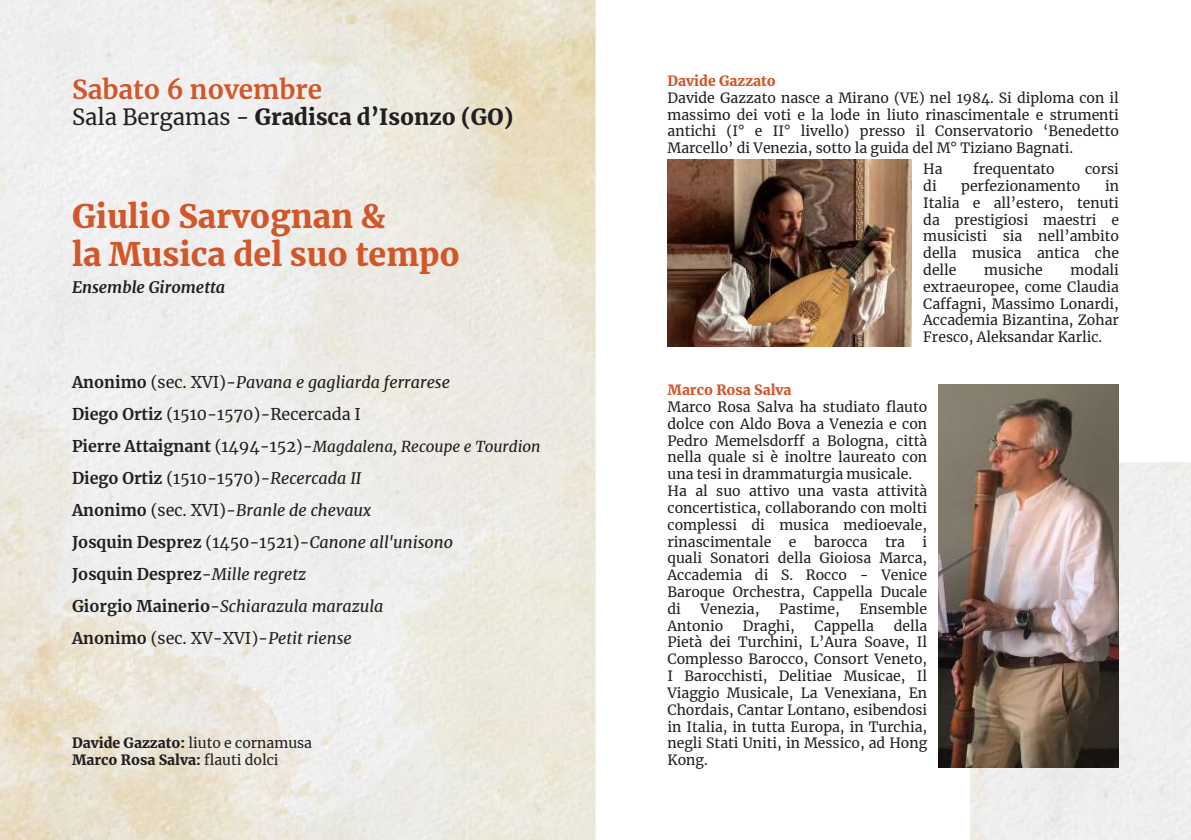
<style>
.page{position:relative;width:1191px;height:840px;background:#fff}
.page>*{position:absolute;margin:0;border:0;box-sizing:border-box;transform-origin:0 0}
.t1{font:900 32px/38.4px "Merriweather";color:#d1572a}
.t2{font:700 26px "Merriweather";color:#d1572b}
.t3{font:900 22px "Merriweather";color:#231f20}
.t4{font:italic 16px/32px "Merriweather";color:#231f20}
.t5{font:16px/32px "Merriweather";color:#231f20}
.t6{font:italic 700 16px "Merriweather";color:#231f20}
.t7{font:italic 15.2px "Merriweather";color:#231f20}
.t8{font:14px/16.8px "Merriweather";color:#231f20;text-align:justify}
.t9{font:900 14px/16.8px "Merriweather";color:#231f20}
.t10{font:900 14px "Merriweather";color:#d1572a}
.s1{font-weight:400}
.s2{font-weight:700}
.s3{font-style:italic}
.s4{font-weight:700;font-style:normal;font-size:16px}
.s5{font-style:normal;font-size:16px}
.s6{font-weight:700;font-style:normal}
.s7{font-style:normal}
</style>
<div class="page">
<div style="left:971px;top:462px;width:220px;height:377px;background:#efefef"></div>
<img style="left:667px;top:159px;width:245px;height:187px">
<img style="left:938px;top:384px;width:181px;height:383px">
<h2 class="t2" style="left:72px;top:71px;width:252px">Sabato 6 novembre</h2>
<h3 class="t3" style="left:72px;top:102px;width:443px"><span class="s1">Sala Bergamas -</span> Gradisca d’Isonzo (GO)</h3>
<h1 class="t1" style="left:72px;top:196px;width:390px">Giulio Sarvognan &amp;<br>la Musica del suo tempo</h1>
<p class="t6" style="left:72px;top:276px;width:155px">Ensemble Girometta</p>
<p class="t5" style="left:72px;top:365px;width:379px"><span class="s2">Anonimo</span> (sec. XVI)-<span class="s3">Pavana e gagliarda ferrarese<br></span><span class="s2">Diego Ortiz</span> (1510-1570)-Recercada I</p>
<p class="t7" style="left:72px;top:435px;width:470px"><span class="s4">Pierre Attaignant</span> <span class="s5">(1494-152)-</span>Magdalena, Recoupe e Tourdion</p>
<p class="t4" style="left:72px;top:461px;width:382px"><span class="s6">Diego Ortiz</span> <span class="s7">(1510-1570)-</span>Recercada II<br><span class="s6">Anonimo</span> <span class="s7">(sec. XVI)-</span>Branle de chevaux<br><span class="s6">Josquin Desprez</span> <span class="s7">(1450-1521)-</span>Canone all'unisono <span class="s6">Josquin Desprez</span><span class="s7">-</span>Mille regretz<br><span class="s6">Giorgio Mainerio</span><span class="s7">-</span>Schiarazula marazula <span class="s6">Anonimo</span> <span class="s7">(sec. XV-XVI)-</span>Petit riense</p>
<p class="t9" style="left:72px;top:733px;width:242px">Davide Gazzato: <span class="s1">liuto e cornamusa<br></span>Marco Rosa Salva: <span class="s1">flauti dolci</span></p>
<p class="t10" style="left:667px;top:71px;width:110px">Davide Gazzato</p>
<p class="t8" style="left:667px;top:89px;width:453px">Davide Gazzato nasce a Mirano (VE) nel 1984. Si diploma con il massimo dei voti e la lode in liuto rinascimentale e strumenti antichi (I° e II° livello) presso il Conservatorio ‘Benedetto Marcello’ di Venezia, sotto la guida del M° Tiziano Bagnati.</p>
<p class="t8" style="left:923px;top:160px;width:21px">Ha</p>
<p class="t8" style="left:973px;top:160px;width:83px">frequentato</p>
<p class="t8" style="left:1085px;top:160px;width:35px">corsi</p>
<p class="t8" style="left:923px;top:177px;width:15px">di</p>
<p class="t8" style="left:961px;top:177px;width:121px">perfezionamento</p>
<p class="t8" style="left:923px;top:177px;width:197px;text-indent:182px">in Italia e all’estero, tenuti da prestigiosi maestri e musicisti sia nell’ambito della musica antica che delle</p>
<p class="t8" style="left:923px;top:261px;width:197px;text-indent:147px">modali extraeuropee, come Claudia Caffagni, Massimo Lonardi, Accademia Bizantina, Zohar Fresco, Aleksandar Karlic.</p>
<p class="t8" style="left:984px;top:261px;width:60px">musiche</p>
<p class="t10" style="left:667px;top:380px;width:126px">Marco Rosa Salva</p>
<p class="t8" style="left:667px;top:398px;width:261px;text-align:left">Marco Rosa Salva ha studiato flauto dolce con Aldo Bova a Venezia e con Pedro Memelsdorff a Bologna, città nella quale si è inoltre laureato con una tesi in drammaturgia musicale.<br>Ha al suo attivo una vasta attività concertistica, collaborando con molti complessi di musica medioevale, rinascimentale</p>
<p class="t8" style="left:789px;top:532px;width:9px">e</p>
<p class="t8" style="left:814px;top:532px;width:55px">barocca</p>
<p class="t8" style="left:885px;top:532px;width:21px">tra</p>
<p class="t8" style="left:667px;top:532px;width:261px;text-indent:255px">i quali Sonatori della Gioiosa Marca, Accademia di S. Rocco - Venice Baroque Orchestra, Cappella Ducale di</p>
<p class="t8" style="left:700px;top:599px;width:60px">Venezia,</p>
<p class="t8" style="left:779px;top:599px;width:62px">Pastime,</p>
<p class="t8" style="left:859px;top:599px;width:69px">Ensemble</p>
<p class="t8" style="left:667px;top:616px;width:57px">Antonio</p>
<p class="t8" style="left:743px;top:616px;width:53px">Draghi,</p>
<p class="t8" style="left:814px;top:616px;width:61px">Cappella</p>
<p class="t8" style="left:667px;top:616px;width:261px;text-indent:226px">della Pietà dei Turchini, L’Aura Soave, Il Complesso Barocco, Consort Veneto, I Barocchisti, Delitiae Musicae, Il Viaggio Musicale, La Venexiana, En Chordais, Cantar Lontano, esibendosi in Italia, in tutta Europa, in Turchia, negli Stati Uniti, in Messico, ad Hong Kong.</p>
</div>
